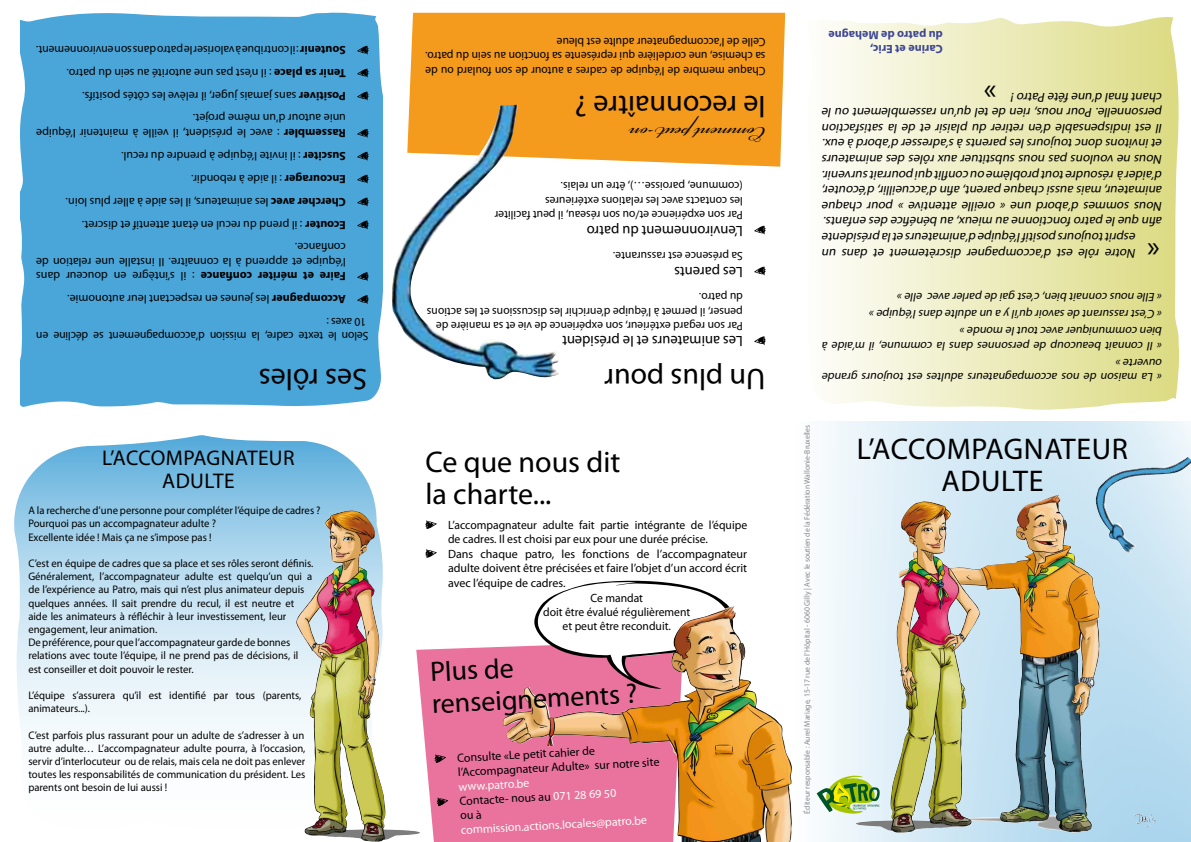
<style>
.page{position:relative;width:1191px;height:842px;background:#fff}
.page>*{position:absolute;margin:0;border:0;box-sizing:border-box;transform-origin:0 0}
.t1{font:30px "Myriad Pro";color:#000}
.t2{font:30px "Myriad Pro";letter-spacing:.02em;color:#000}
.t3{font:30px "Bickham Script Pro";color:#000}
.t4{font:28px "Myriad Pro";color:#000}
.t5{font:21.3px "Myriad Pro";letter-spacing:.02em;color:#000}
.t6{font:15px "Myriad Pro";color:#000}
.t7{font:italic 13px/15.6px "Myriad Pro";color:#000;text-align:justify}
.t8{font:12px/14.4px "Myriad Pro";color:#000}
.t9{font:italic 12px/14.4px "Myriad Pro";color:#000}
.t10{font:12px/14.4px "Myriad Pro";color:#fbfdf8}
.t11{font:700 12px "Myriad Pro";color:#3e4693}
.t12{font:11px/13.2px "Myriad Pro";color:#000}
.t13{font:8px "Myriad Pro";color:#87888a;scale:.96 1}
.s1{font-weight:700}
.s2{color:#fbfdf8}
.s3{color:#000}
</style>
<div class="page">
<div style="left:409px;top:13px;width:376px;height:154px;background:#f49a1c"></div>
<svg style="left:825px;top:421px;width:366px;height:421px;background:#cee4ee"></svg>
<svg style="left:420px;top:647px;width:78px;height:195px;background:#eb7fa6"></svg>
<svg style="left:425px;top:520px;width:12px;height:9px"></svg>
<svg style="left:425px;top:549px;width:12px;height:9px"></svg>
<svg style="left:434px;top:754px;width:12px;height:9px"></svg>
<svg style="left:436px;top:797px;width:12px;height:9px"></svg>
<div style="left:20px;top:12px;width:363px;height:395px;background:#4aa5d8"></div>
<svg style="left:14px;top:435px;width:362px;height:297px;background:#badcef"></svg>
<svg style="left:540px;top:580px;width:189px;height:26px"></svg>
<svg style="left:829px;top:17px;width:350px;height:393px;background:#ecebbd"></svg>
<svg style="left:754px;top:336px;width:12px;height:9px"></svg>
<svg style="left:754px;top:267px;width:12px;height:8px"></svg>
<svg style="left:754px;top:226px;width:12px;height:8px"></svg>
<img style="left:898px;top:495px;width:181px;height:338px">
<img style="left:498px;top:606px;width:294px;height:236px">
<img style="left:856px;top:501px;width:124px;height:332px">
<img style="left:295px;top:510px;width:125px;height:332px">
<img style="left:1092px;top:454px;width:99px;height:99px">
<img style="left:348px;top:105px;width:211px;height:276px">
<svg style="left:816px;top:776px;width:63px;height:38px"></svg>
<p class="t8" style="left:346px;top:57px;width:311px;rotate:-180deg"><span class="s1">Soutenir</span>: il contribue à valoriser le patro dans son environnement.</p>
<p class="t8" style="left:346px;top:80px;width:281px;rotate:-180deg"><span class="s1">Tenir sa place</span> : il n’est pas une autorité au sein du patro.</p>
<p class="t8" style="left:346px;top:103px;width:265px;rotate:-180deg"><span class="s1">Positiver</span> sans jamais juger, il relève les côtés positifs.</p>
<p class="t8" style="left:346px;top:140px;width:311px;rotate:-180deg"><span class="s1">Rassembler</span> : avec le président, il veille à maintenir l’équipe unie autour d’un même projet.</p>
<p class="t8" style="left:346px;top:163px;width:226px;rotate:-180deg"><span class="s1">Susciter</span> : il invite l’équipe à prendre du recul.</p>
<p class="t8" style="left:346px;top:186px;width:156px;rotate:-180deg"><span class="s1">Encourager</span> : il aide à rebondir.</p>
<p class="t8" style="left:346px;top:209px;width:282px;rotate:-180deg"><span class="s1">Chercher avec</span> les animateurs, il les aide à aller plus loin.</p>
<p class="t8" style="left:346px;top:232px;width:265px;rotate:-180deg"><span class="s1">Ecouter</span> : il prend du recul en étant attentif et discret.</p>
<p class="t8" style="left:346px;top:284px;width:311px;rotate:-180deg"><span class="s1">Faire et mériter confiance<br></span>l’équipe et apprend à la connaître. Il installe une relation de confiance.</p>
<p class="t8" style="left:195px;top:284px;width:160px;rotate:-180deg">: il s’intègre en douceur dans</p>
<p class="t8" style="left:346px;top:306px;width:280px;rotate:-180deg"><span class="s1">Accompagner</span> les jeunes en respectant leur autonomie.</p>
<p class="t8" style="left:369px;top:344px;width:334px;rotate:-180deg">Selon le texte cadre, la mission d’accompagnement se décline en<br>10 axes :</p>
<p class="t1" style="left:367px;top:397px;width:110px;rotate:-180deg">Ses rôles</p>
<p class="t5" style="left:102px;top:445px;width:194px">L’ACCOMPAGNATEUR</p>
<p class="t5" style="left:162px;top:468px;width:74px">ADULTE</p>
<p class="t12" style="left:28px;top:504px;width:294px">A la recherche d’une personne pour compléter l’équipe de cadres ?<br>Pourquoi pas un accompagnateur adulte ?</p>
<p class="t12" style="left:28px;top:530px;width:185px">Excellente idée ! Mais ça ne s’impose pas !</p>
<p class="t12" style="left:28px;top:556px;width:286px">C’est en équipe de cadres que sa place et ses rôles seront définis.</p>
<p class="t12" style="left:28px;top:570px;width:285px">Généralement, l’accompagnateur adulte est quelqu’un qui a de l’expérience au Patro, mais qui n’est plus animateur depuis quelques années. Il sait prendre du recul, il est neutre et aide les animateurs à réfléchir à leur investissement, leur engagement, leur animation.</p>
<p class="t12" style="left:28px;top:636px;width:272px">De préférence, pour que l’accompagnateur garde de bonnes relations avec toute l’équipe, il ne prend pas de décisions, il est conseiller et doit pouvoir le rester.</p>
<p class="t12" style="left:28px;top:688px;width:274px">L’équipe s’assurera qu’il est identifié par tous (parents, animateurs...).</p>
<p class="t12" style="left:28px;top:728px;width:279px;text-align:justify">C’est parfois plus rassurant pour un adulte de s’adresser à un autre adulte… L’accompagnateur adulte pourra, à l’occasion, servir d’interlocuteur ou de relais, mais cela ne doit pas enlever toutes les responsabilités de communication du président. Les parents ont besoin de lui aussi !</p>
<p class="t8" style="left:765px;top:78px;width:342px;text-align:justify;rotate:-180deg">Chaque membre de l’équipe de cadres a autour de son foulard ou de sa chemise, une cordelière qui représente sa fonction au sein du patro.<br>Celle de l’accompagnateur adulte est bleue</p>
<p class="t1" style="left:765px;top:124px;width:192px;rotate:-180deg">le reconnaître ?</p>
<p class="t3" style="left:765px;top:155px;width:138px;rotate:-180deg">Commentpeut-on</p>
<p class="t8" style="left:743px;top:223px;width:250px;rotate:-180deg">Par son expérience et/ou son réseau, il peut faciliter les contacts avec les relations extérieures (commune, paroisse…), être un relais.</p>
<p class="t6" style="left:743px;top:240px;width:158px;rotate:-180deg">L’environnement du patro</p>
<p class="t8" style="left:743px;top:264px;width:131px;rotate:-180deg">Sa présence est rassurante.</p>
<p class="t6" style="left:743px;top:281px;width:70px;rotate:-180deg">Les parents</p>
<p class="t8" style="left:743px;top:333px;width:317px;rotate:-180deg">Par son regard extérieur, son expérience de vie et sa manière de penser, il permet à l’équipe d’enrichir les discussions et les actions du patro.</p>
<p class="t6" style="left:743px;top:351px;width:182px;rotate:-180deg">Les animateurs et le président</p>
<p class="t1" style="left:765px;top:397px;width:163px;rotate:-180deg">Un plus pour</p>
<p class="t1" style="left:425px;top:443px;width:197px">Ce que nous dit</p>
<p class="t1" style="left:425px;top:475px;width:128px">la charte...</p>
<p class="t8" style="left:448px;top:518px;width:301px">L’accompagnateur adulte fait partie intégrante de l’équipe de cadres. Il est choisi par eux pour une durée précise.</p>
<p class="t8" style="left:448px;top:546px;width:301px;text-align:justify">Dans chaque patro, les fonctions de l’accompagnateur adulte doivent être précisées et faire l’objet d’un accord écrit avec l’équipe de cadres.</p>
<p class="t8" style="left:590px;top:590px;width:54px">Ce mandat</p>
<p class="t8" style="left:543px;top:604px;width:149px">doit être évalué régulièrement</p>
<p class="t8" style="left:562px;top:619px;width:110px">et peut être reconduit.</p>
<p class="t4" style="left:429px;top:655px;width:85px;rotate:-3deg">Plus de</p>
<p class="t4" style="left:431px;top:687px;width:207px;rotate:-3deg">renseignements ?</p>
<p class="t8" style="left:457px;top:750px;width:203px;rotate:-3deg">Consulte «Le petit cahier de l’Accompagnateur Adulte» sur notre site</p>
<p class="t10" style="left:458px;top:779px;width:72px;rotate:-3deg">www.patro.be</p>
<p class="t8" style="left:459px;top:794px;width:158px;rotate:-3deg">Contacte- nous au <span class="s2">071 28 69 50</span></p>
<p class="t10" style="left:460px;top:808px;width:188px;rotate:-3deg"><span class="s3">ou à </span>commission.actions.locales@patro.be</p>
<p class="t11" style="left:943px;top:43px;width:116px;rotate:-180deg">du patro de Mehagne</p>
<p class="t11" style="left:943px;top:57px;width:74px;rotate:-180deg">Carine et Eric,</p>
<p class="t1" style="left:984px;top:72px;width:14px">«</p>
<p class="t7" style="left:1162px;top:136px;width:344px;rotate:-180deg">Il est indispensable d’en retirer du plaisir et de la satisf action personnelle.Pournous,rien de telqu’un rassemblementou le chantfinald’une f ête Patro !</p>
<p class="t7" style="left:1162px;top:214px;width:344px;rotate:-180deg">Nous sommes d’abord une « oreille attentive » pour chaque animateur,mais aussichaque parent,afin d’accueillir,d’écouter, d’aiderà résoudre toutproblème ou conflitquipourraitsurvenir.<br>Nous ne voulons pas nous substitueraux rôles des animateurs etinvitons donc touj ours les parents à s’adresserd’abord à eux.</p>
<p class="t7" style="left:1162px;top:261px;width:344px;text-align:right;rotate:-180deg">Notre rôle est d’accompagner discrètement et dans un esprittouj ours positif l’équipe d’animateurs etla présidente<br>afin que le patro f onctionne au mieux,au bénéfice des enf ants.</p>
<p class="t1" style="left:1159px;top:268px;width:14px;rotate:-180deg">«</p>
<p class="t9" style="left:1162px;top:304px;width:269px;rotate:-180deg">« Elle nous connaitbien,c’estgaide parleravec elle »</p>
<p class="t9" style="left:1162px;top:322px;width:297px;rotate:-180deg">« C’estrassurantde savoirqu’ily a un adulte dans l’équipe »</p>
<p class="t9" style="left:1162px;top:353px;width:344px;rotate:-180deg">« Il connait beaucoup de personnes dans la commune, il m’aide à bien communiqueravec toutle monde »</p>
<p class="t9" style="left:1162px;top:385px;width:344px;rotate:-180deg">« La maison de nos accompagnateurs adultes est touj ours grande ouverte »</p>
<p class="t13" style="left:802px;top:813px;width:406px;rotate:-90deg">Éditeur responsable : Aurel Mariage, 15-17 rue de l’Hôpital - 6060 Gilly | Avec le soutien de la Fédération Wallonie-Bruxelles</p>
<p class="t2" style="left:857px;top:430px;width:272px">L’ACCOMPAGNATEUR</p>
<p class="t1" style="left:941px;top:462px;width:103px">ADULTE</p>
</div>
